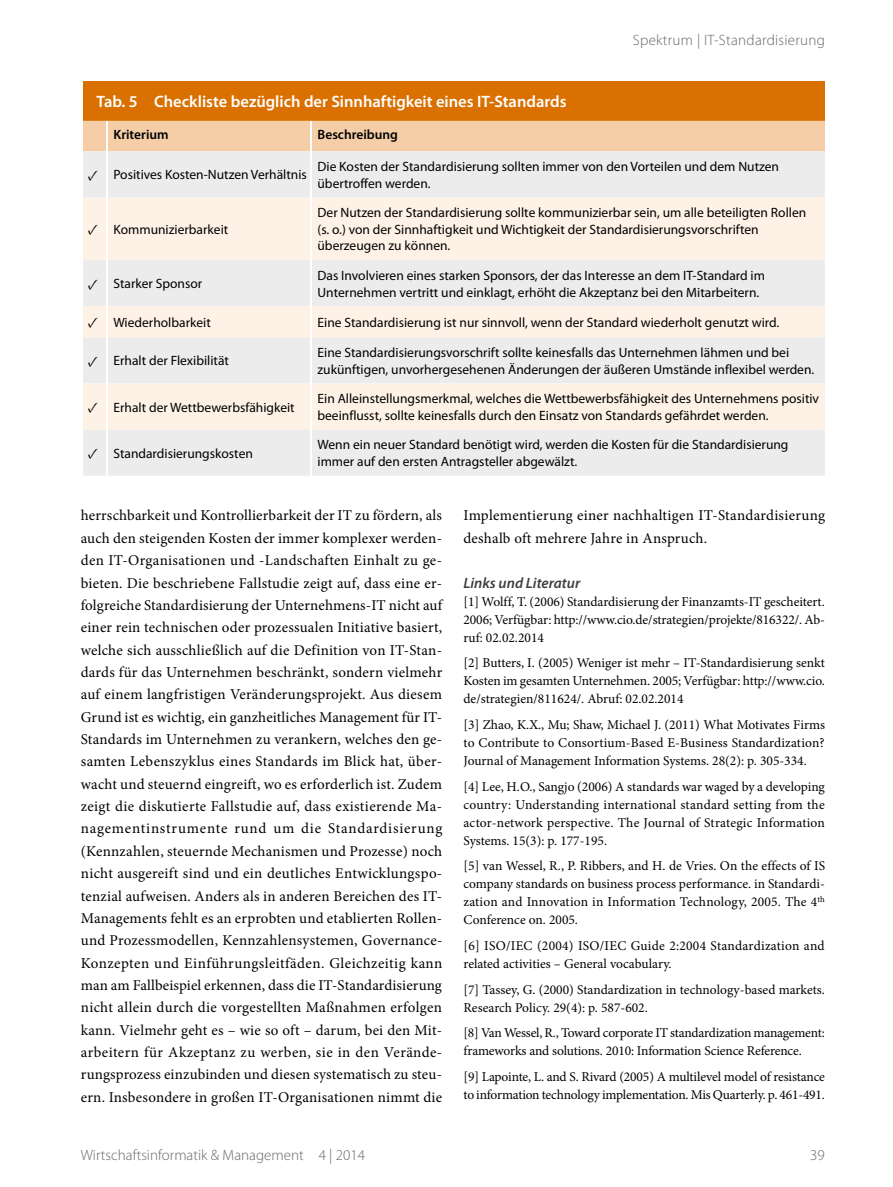
<style>
.page{position:relative;width:893px;height:1187px;background:#fff}
.page>*{position:absolute;margin:0;border:0;box-sizing:border-box;transform-origin:0 0}
.t1{font:600 16.5px "Myriad Pro";color:#fff}
.t2{font:15px/22.4px "Minion Pro";letter-spacing:.015em;color:#000;text-align:justify}
.t3{font:300 15px "Myriad Pro";color:#676767}
.t4{font:300 15px "Myriad Pro";letter-spacing:.02em;color:#676767}
.t5{font:italic 600 15px "Myriad Pro";color:#3e3e3d}
.t6{font:13.5px/18px "Minion Pro";letter-spacing:-.005em;color:#000;text-align:justify}
.t7{font:13.5px/16.5px "Myriad Pro";color:#000}
.t8{font:600 13.5px "Myriad Pro";color:#000}
.s1{font-family:"Minion Pro";font-weight:700;font-size:15px}
</style>
<div class="page">
<div style="left:82px;top:81px;width:744px;height:40px;background:#d97000"></div>
<div style="left:83px;top:121px;width:742px;height:30px;background:#f5cea8"></div>
<div style="left:83px;top:151px;width:742px;height:324px;background:#ececec"></div>
<svg style="left:83px;top:197px;width:742px;height:232px;background:#f6efe9"></svg>
<hr style="left:825px;top:81px;width:1px;height:40px;background:#fff">
<hr style="left:106px;top:121px;width:2px;height:30px;background:#fff">
<hr style="left:310px;top:121px;width:2px;height:30px;background:#fff">
<hr style="left:106px;top:151px;width:2px;height:46px;background:#fff">
<hr style="left:310px;top:151px;width:2px;height:46px;background:#fff">
<hr style="left:106px;top:197px;width:2px;height:63px;background:#fff">
<hr style="left:310px;top:197px;width:2px;height:63px;background:#fff">
<hr style="left:106px;top:260px;width:2px;height:46px;background:#fff">
<hr style="left:310px;top:260px;width:2px;height:46px;background:#fff">
<hr style="left:106px;top:306px;width:2px;height:31px;background:#fff">
<hr style="left:310px;top:306px;width:2px;height:31px;background:#fff">
<hr style="left:106px;top:337px;width:2px;height:46px;background:#fff">
<hr style="left:310px;top:337px;width:2px;height:46px;background:#fff">
<hr style="left:106px;top:383px;width:2px;height:46px;background:#fff">
<hr style="left:310px;top:383px;width:2px;height:46px;background:#fff">
<hr style="left:106px;top:429px;width:2px;height:46px;background:#fff">
<hr style="left:310px;top:429px;width:2px;height:46px;background:#fff">
<p class="t4" style="left:633px;top:32px;width:194px">Spektrum | IT-Standardisierung</p>
<p class="t1" style="left:96px;top:91px;width:472px">Tab. 5 Checkliste bezüglich der Sinnhaftigkeit eines IT-Standards</p>
<p class="t8" style="left:113px;top:126px;width:57px">Kriterium</p>
<p class="t8" style="left:318px;top:126px;width:82px">Beschreibung</p>
<p class="t7" style="left:88px;top:166px;width:220px"><span class="s1">✓</span> Positives Kosten-Nutzen Verhältnis</p>
<p class="t7" style="left:318px;top:158px;width:463px">Die Kosten der Standardisierung sollten immer von den Vorteilen und dem Nutzen übertroffen werden.</p>
<p class="t7" style="left:88px;top:221px;width:142px"><span class="s1">✓</span> Kommunizierbarkeit</p>
<p class="t7" style="left:318px;top:204px;width:490px">Der Nutzen der Standardisierung sollte kommunizierbar sein, um alle beteiligten Rollen (s. o.) von der Sinnhaftigkeit und Wichtigkeit der Standardisierungsvorschriften überzeugen zu können.</p>
<p class="t7" style="left:88px;top:275px;width:116px"><span class="s1">✓</span> Starker Sponsor</p>
<p class="t7" style="left:318px;top:267px;width:449px">Das Involvieren eines starken Sponsors, der das Interesse an dem IT-Standard im<br>Unternehmen vertritt und einklagt, erhöht die Akzeptanz bei den Mitarbeitern.</p>
<p class="t7" style="left:88px;top:314px;width:124px"><span class="s1">✓</span> Wiederholbarkeit</p>
<p class="t7" style="left:318px;top:314px;width:463px">Eine Standardisierung ist nur sinnvoll, wenn der Standard wiederholt genutzt wird.</p>
<p class="t7" style="left:88px;top:352px;width:143px"><span class="s1">✓</span> Erhalt der Flexibilität</p>
<p class="t7" style="left:318px;top:344px;width:498px">Eine Standardisierungsvorschrift sollte keinesfalls das Unternehmen lähmen und bei zukünftigen, unvorhergesehenen Änderungen der äußeren Umstände inflexibel werden.</p>
<p class="t7" style="left:88px;top:398px;width:208px"><span class="s1">✓</span> Erhalt der Wettbewerbsfähigkeit</p>
<p class="t7" style="left:318px;top:390px;width:503px">Ein Alleinstellungsmerkmal, welches die Wettbewerbsfähigkeit des Unternehmens positiv beeinflusst, sollte keinesfalls durch den Einsatz von Standards gefährdet werden.</p>
<p class="t7" style="left:88px;top:444px;width:167px"><span class="s1">✓</span> Standardisierungskosten</p>
<p class="t7" style="left:318px;top:436px;width:472px">Wenn ein neuer Standard benötigt wird, werden die Kosten für die Standardisierung immer auf den ersten Antragsteller abgewälzt.</p>
<p class="t2" style="left:81px;top:504px;width:363px">herrschbarkeit und Kontrollierbarkeit der IT zu fördern, als auch den steigenden Kosten der immer komplexer werden&shy;den IT-Organisationen und -Landschaften Einhalt zu ge&shy;bieten. Die beschriebene Fallstudie zeigt auf, dass eine er&shy;folgreiche Standardisierung der Unternehmens-IT nicht auf einer rein technischen oder prozessualen Initiative basiert, welche sich ausschließlich auf die Definition von IT-Stan&shy;dards für das Unternehmen beschränkt, sondern vielmehr auf einem langfristigen Veränderungsprojekt. Aus diesem Grund ist es wichtig, ein ganzheitliches Management für IT-Standards im Unternehmen zu verankern, welches den ge&shy;samten Lebenszyklus eines Standards im Blick hat, über&shy;wacht und steuernd eingreift, wo es erforderlich ist. Zudem zeigt die diskutierte Fallstudie auf, dass existierende Ma&shy;nagementinstrumente rund um die Standardisierung (Kennzahlen, steuernde Mechanismen und Prozesse) noch nicht ausgereift sind und ein deutliches Entwicklungspo&shy;tenzial aufweisen. Anders als in anderen Bereichen des IT-Managements fehlt es an erprobten und etablierten Rollen&shy;und Prozessmodellen, Kennzahlensystemen, Governance-Konzepten und Einführungsleitfäden. Gleichzeitig kann man am Fallbeispiel erkennen, dass die IT-Standardisierung nicht allein durch die vorgestellten Maßnahmen erfolgen kann. Vielmehr geht es – wie so oft – darum, bei den Mit&shy;arbeitern für Akzeptanz zu werben, sie in den Verände&shy;rungsprozess einzubinden und diesen systematisch zu steu&shy;ern. Insbesondere in großen IT-Organisationen nimmt die</p>
<p class="t2" style="left:463px;top:504px;width:363px">Implementierung einer nachhaltigen IT-Standardisierung deshalb oft mehrere Jahre in Anspruch.</p>
<p class="t5" style="left:463px;top:573px;width:118px">Links und Literatur</p>
<p class="t6" style="left:463px;top:592px;width:363px">[1] Wolff, T. (2006) Standardisierung der Finanzamts-IT gescheitert.<br>2006; Verfügbar: http://www.cio.de/strategien/projekte/816322/. Ab&shy;ruf: 02.02.2014</p>
<p class="t6" style="left:463px;top:654px;width:363px">[2] Butters, I. (2005) Weniger ist mehr – IT-Standardisierung senkt Kosten im gesamten Unternehmen. 2005; Verfügbar: http://www.cio. de/strategien/811624/. Abruf: 02.02.2014</p>
<p class="t6" style="left:463px;top:715px;width:363px">[3] Zhao, K.X., Mu; Shaw, Michael J. (2011) What Motivates Firms to Contribute to Consortium-Based E-Business Standardization?<br>Journal of Management Information Systems. 28(2): p. 305-334.</p>
<p class="t6" style="left:463px;top:777px;width:363px">[4] Lee, H.O., Sangjo (2006) A standards war waged by a developing country: Understanding international standard setting from the actor-network perspective. The Journal of Strategic Information Systems. 15(3): p. 177-195.</p>
<p class="t6" style="left:463px;top:856px;width:363px">[5] van Wessel, R., P. Ribbers, and H. de Vries. On the effects of IS company standards on business process performance. in Standardi&shy;zation and Innovation in Information Technology, 2005. The 4<sup>th </sup>Conference on. 2005.</p>
<p class="t6" style="left:463px;top:936px;width:363px">[6] ISO/IEC (2004) ISO/IEC Guide 2:2004 Standardization and related activities – General vocabulary.</p>
<p class="t6" style="left:463px;top:980px;width:363px">[7] Tassey, G. (2000) Standardization in technology-based markets.<br>Research Policy. 29(4): p. 587-602.</p>
<p class="t6" style="left:463px;top:1023px;width:363px">[8] Van Wessel, R., Toward corporate IT standardization management: frameworks and solutions. 2010: Information Science Reference.</p>
<p class="t6" style="left:463px;top:1067px;width:363px">[9] Lapointe, L. and S. Rivard (2005) A multilevel model of resistance to information technology implementation. Mis Quarterly. p. 461-491.</p>
<p class="t3" style="left:81px;top:1146px;width:286px">Wirtschaftsinformatik &amp; Management 4 | 2014</p>
<p class="t3" style="left:810px;top:1146px;width:16px">39</p>
</div>
